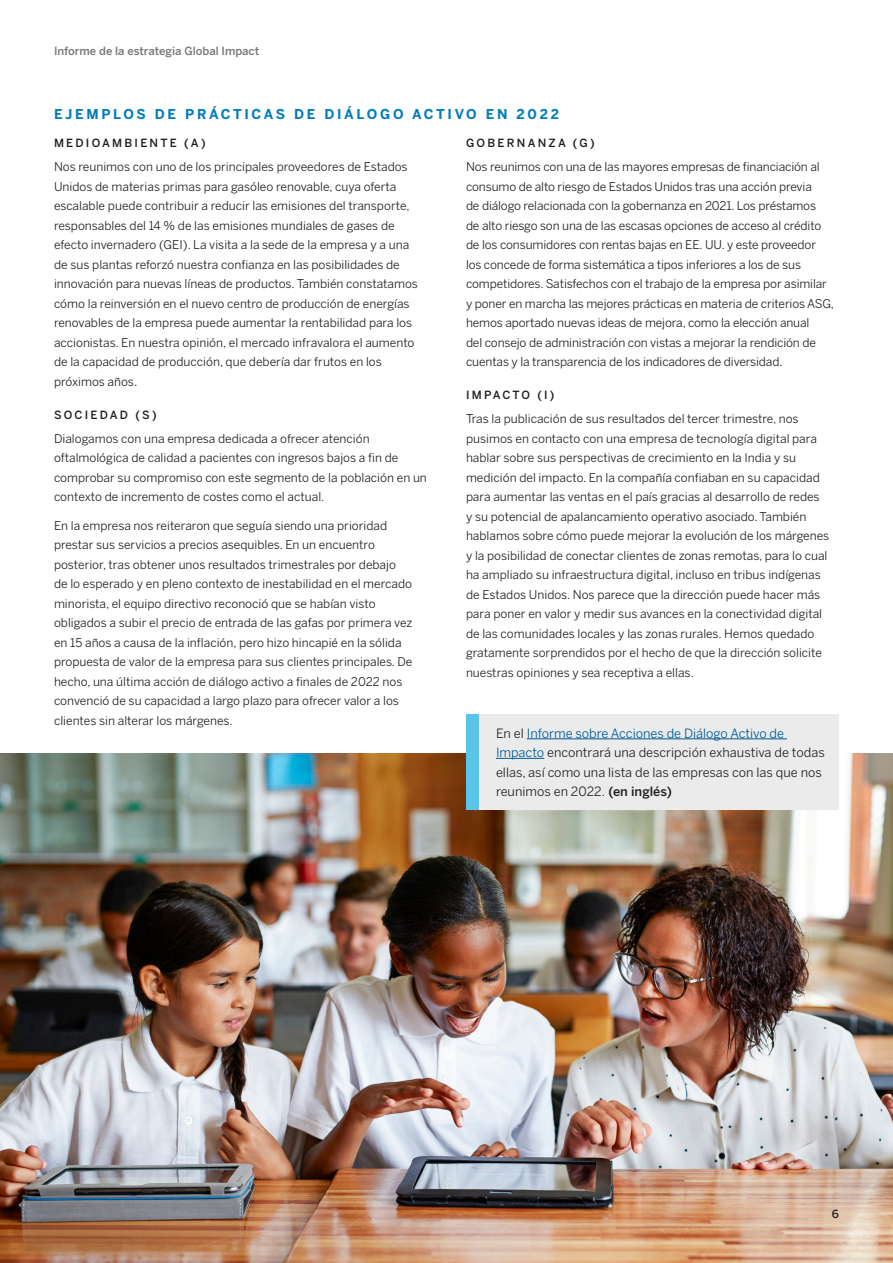
<style>
.page{position:relative;width:893px;height:1263px;background:#fff}
.page>*{position:absolute;margin:0;border:0;box-sizing:border-box;transform-origin:0 0}
.Subhead_1_-_Blue{font:700 13.5px "Benton Sans";letter-spacing:.2em;color:#007dbb}
.Body_Copy_-_Black{font:12.75px/19.5px "Benton Sans";color:#231f20}
.Body_Copy_-_Black-2{font:12px/19.5px "Benton Sans";color:#231f20}
.Subhead_2_-_Black{font:500 11.25px "Benton Sans";letter-spacing:.2em;color:#231f20}
.t1{font:500 11.25px "Benton Sans";color:#76787b}
.Subhead_2_-_Black-2{font:500 11.25px "Benton Sans";letter-spacing:.165em;color:#231f20}
.s1{font-size:12.75px}
.s2{color:#005a96}
.s3{font-weight:500}
</style>
<div class="page">
<img style="left:0;top:753px;width:893px;height:510px">
<div style="left:466px;top:714px;width:373px;height:95px;background:#ebebec"></div>
<hr style="left:527px;top:738px;width:260px;height:1px;background:#005a96">
<hr style="left:496px;top:758px;width:48px;height:1px;background:#005a96">
<div style="left:466px;top:714px;width:12px;height:95px;background:#5bc4e9"></div>
<p class="t1" style="left:54px;top:42px;width:207px">Informe de la estrategia Global Impact</p>
<p class="Subhead_1_-_Blue" style="left:54px;top:104px;width:506px">EJEMPLOS DE PRÁCTICAS DE DIÁLOGO ACTIVO EN 2022</p>
<p class="Subhead_2_-_Black" style="left:54px;top:135px;width:153px">MEDIOAMBIENTE (A)</p>
<p class="Body_Copy_-_Black-2" style="left:54px;top:156px;width:365px">Nos reunimos con uno de los principales proveedores de Estados Unidos de materias primas para gasóleo renovable, cuya oferta escalable puede contribuir a reducir las emisiones del transporte, responsables del 14 % de las emisiones mundiales de gases de efecto invernadero (GEI). La visita a la sede de la empresa y a una de sus plantas reforzó nuestra confianza en las posibilidades de innovación para nuevas líneas de productos. También constatamos cómo la reinversión en el nuevo centro de producción de energías renovables de la empresa puede aumentar la rentabilidad para los accionistas. En nuestra opinión, el mercado infravalora el aumento de la capacidad de producción, que debería dar frutos en los próximos años<span class="s1">.</span></p>
<p class="Subhead_2_-_Black" style="left:54px;top:406px;width:104px">SOCIEDAD (S)</p>
<p class="Body_Copy_-_Black-2" style="left:54px;top:428px;width:374px">Dialogamos con una empresa dedicada a ofrecer atención oftalmológica de calidad a pacientes con ingresos bajos a fin de comprobar su compromiso con este segmento de la población en un contexto de incremento de costes como el actual.</p>
<p class="Body_Copy_-_Black-2" style="left:54px;top:515px;width:360px">En la empresa nos reiteraron que seguía siendo una prioridad prestar sus servicios a precios asequibles. En un encuentro posterior, tras obtener unos resultados trimestrales por debajo de lo esperado y en pleno contexto de inestabilidad en el mercado minorista, el equipo directivo reconoció que se habían visto obligados a subir el precio de entrada de las gafas por primera vez en 15 años a causa de la inflación, pero hizo hincapié en la sólida propuesta de valor de la empresa para sus clientes principales. De hecho, una última acción de diálogo activo a finales de 2022 nos convenció de su capacidad a largo plazo para ofrecer valor a los clientes sin alterar los márgenes.</p>
<p class="Subhead_2_-_Black" style="left:466px;top:135px;width:130px">GOBERNANZA (G)</p>
<p class="Body_Copy_-_Black-2" style="left:466px;top:156px;width:370px">Nos reunimos con una de las mayores empresas de financiación al consumo de alto riesgo de Estados Unidos tras una acción previa<br>de diálogo relacionada con la gobernanza en 2021. Los préstamos<br>de alto riesgo son una de las escasas opciones de acceso al crédito de los consumidores con rentas bajas en EE. UU. y este proveedor los concede de forma sistemática a tipos inferiores a los de sus competidores. Satisfechos con el trabajo de la empresa por asimilar y poner en marcha las mejores prácticas en materia de criterios ASG, hemos aportado nuevas ideas de mejora, como la elección anual<br>del consejo de administración con vistas a mejorar la rendición de cuentas y la transparencia de los indicadores de diversidad.</p>
<p class="Subhead_2_-_Black-2" style="left:466px;top:387px;width:90px">IMPACTO (I)</p>
<p class="Body_Copy_-_Black-2" style="left:466px;top:408px;width:365px">Tras la publicación de sus resultados del tercer trimestre, nos pusimos en contacto con una empresa de tecnología digital para hablar sobre sus perspectivas de crecimiento en la India y su medición del impacto. En la compañía confiaban en su capacidad para aumentar las ventas en el país gracias al desarrollo de redes<br>y su potencial de apalancamiento operativo asociado. También hablamos sobre cómo puede mejorar la evolución de los márgenes y la posibilidad de conectar clientes de zonas remotas, para lo cual ha ampliado su infraestructura digital, incluso en tribus indígenas de Estados Unidos. Nos parece que la dirección puede hacer más para poner en valor y medir sus avances en la conectividad digital de las comunidades locales y las zonas rurales. Hemos quedado gratamente sorprendidos por el hecho de que la dirección solicite nuestras opiniones y sea receptiva a ellas<span class="s1">.</span></p>
<p class="Body_Copy_-_Black" style="left:496px;top:722px;width:330px">En el <span class="s2">Informe sobre Acciones de Diálogo Activo de Impacto</span> encontrará una descripción exhaustiva de todas ellas, así como una lista de las empresas con las que nos reunimos en 2022. <span class="s3">(en inglés)</span></p>
<p class="Subhead_2_-_Black" style="left:832px;top:1205px;width:9px">6</p>
</div>
